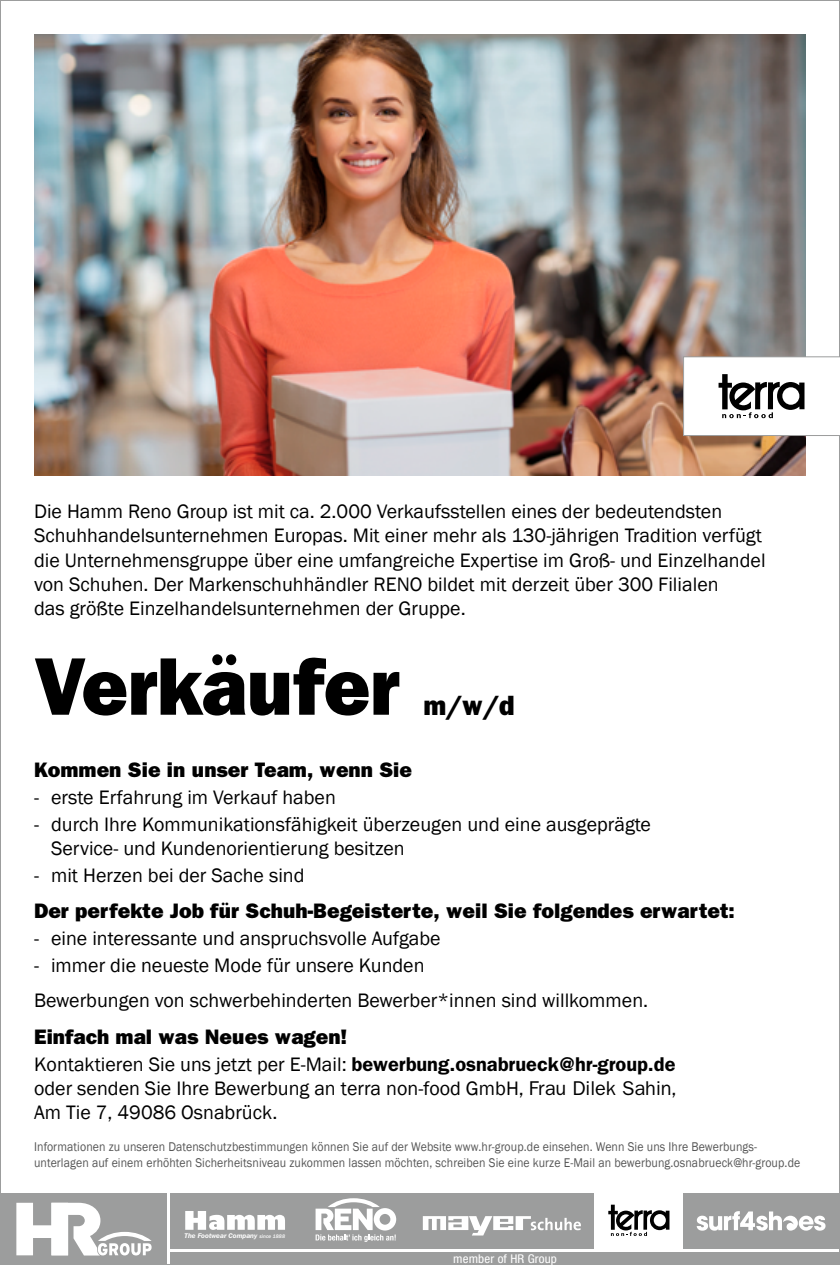
<style>
.page{position:relative;width:840px;height:1265px;background:#fff}
.page>*{position:absolute;margin:0;border:0;box-sizing:border-box;transform-origin:0 0}
.t1{font:800 82px "Franklin Gothic";letter-spacing:-.005em;color:#000;scale:.95 1}
.t2{font:800 28px "Franklin Gothic";color:#000;scale:.95 1}
.t3{font:800 21px "Franklin Gothic";color:#000}
.t4{font:20px/24px "Franklin Gothic";color:#000}
.t5{font:13px/15.6px "Franklin Gothic";letter-spacing:.01em;color:#565656;scale:.91 1}
.t6{font:condensed 12px "Helvetica Neue LTW1 G";letter-spacing:.01em;color:#fff;scale:1.08 1}
.t7{font:italic 600 6.8px "Franklin Gothic IT Cby BT";color:#fff}
.s1{font-weight:600}
.s2{font-family:"Franklin Gothic IT Cby BT Med Ital";font-weight:400;font-style:normal;font-size:5px}
</style>
<div class="page">
<img style="left:34px;top:34px;width:770px;height:441px">
<div style="left:170px;top:1251px;width:669px;height:13px;background:#9c9d9d"></div>
<div style="left:0;top:1193px;width:167px;height:71px;background:#9c9d9d"></div>
<svg style="left:16px;top:1202px;width:135px;height:53px"></svg>
<div style="left:170px;top:1193px;width:669px;height:55px;background:#9c9d9d"></div>
<svg style="left:422px;top:1216px;width:158px;height:19px"></svg>
<svg style="left:696px;top:1211px;width:129px;height:19px"></svg>
<svg style="left:315px;top:1198px;width:81px;height:43px"></svg>
<svg style="left:185px;top:1211px;width:100px;height:18px"></svg>
<div style="left:594px;top:1193px;width:88px;height:55px;background:#fff"></div>
<svg style="left:608px;top:1204px;width:61px;height:32px"></svg>
<svg style="left:682px;top:356px;width:157px;height:80px"></svg>
<p class="t4" style="left:34px;top:500px;width:732px">Die Hamm Reno Group ist mit ca. 2.000 Verkaufsstellen eines der bedeutendsten Schuhhandelsunternehmen Europas. Mit einer mehr als 130-jährigen Tradition verfügt die Unternehmensgruppe über eine umfangreiche Expertise im Groß- und Einzelhandel von Schuhen. Der Markenschuhhändler RENO bildet mit derzeit über 300 Filialen<br>das größte Einzelhandelsunternehmen der Gruppe.</p>
<h1 class="t1" style="left:34px;top:638px;width:386px">Verkäufer</h1>
<h2 class="t2" style="left:423px;top:688px;width:97px">m/w/d</h2>
<p class="t3" style="left:34px;top:757px;width:379px">Kommen Sie in unser Team, wenn Sie</p>
<p class="t4" style="left:34px;top:785px;width:303px">- erste Erfahrung im Verkauf haben</p>
<p class="t4" style="left:51px;top:812px;width:601px;text-indent:-17px">- durch Ihre Kommunikationsfähigkeit überzeugen und eine ausgeprägte<br>Service- und Kundenorientierung besitzen</p>
<p class="t4" style="left:34px;top:863px;width:272px">- mit Herzen bei der Sache sind</p>
<p class="t3" style="left:34px;top:898px;width:701px">Der perfekte Job für Schuh-Begeisterte, weil Sie folgendes erwartet:</p>
<p class="t4" style="left:34px;top:926px;width:408px">- eine interessante und anspruchsvolle Aufgabe</p>
<p class="t4" style="left:34px;top:947px;width:615px;line-height:35.4px">- immer die neueste Mode für unsere Kunden<br>Bewerbungen von schwerbehinderten Bewerber*innen sind willkommen.</p>
<p class="t3" style="left:34px;top:1024px;width:314px">Einfach mal was Neues wagen!</p>
<p class="t4" style="left:34px;top:1052px;width:643px;text-align:justify">Kontaktieren Sie uns jetzt per E-Mail: <span class="s1">bewerbung.osnabrueck@hr-group.de </span>oder senden Sie Ihre Bewerbung an terra non-food GmbH, Frau Dilek Sahin, Am Tie 7, 49086 Osnabrück.</p>
<p class="t5" style="left:34px;top:1139px;width:843px">Informationen zu unseren Datenschutzbestimmungen können Sie auf der Website www.hr-group.de einsehen. Wenn Sie uns Ihre Bewerbungs&shy;unterlagen auf einem erhöhten Sicherheitsniveau zukommen lassen möchten, schreiben Sie eine kurze E-Mail an bewerbung.osnabrueck@hr-group.de</p>
<p class="t7" style="left:184px;top:1231px;width:102px">The Footwear Company <span class="s2">since 1888</span></p>
<p class="t6" style="left:453px;top:1251px;width:97px">member of HR Group</p>
</div>
